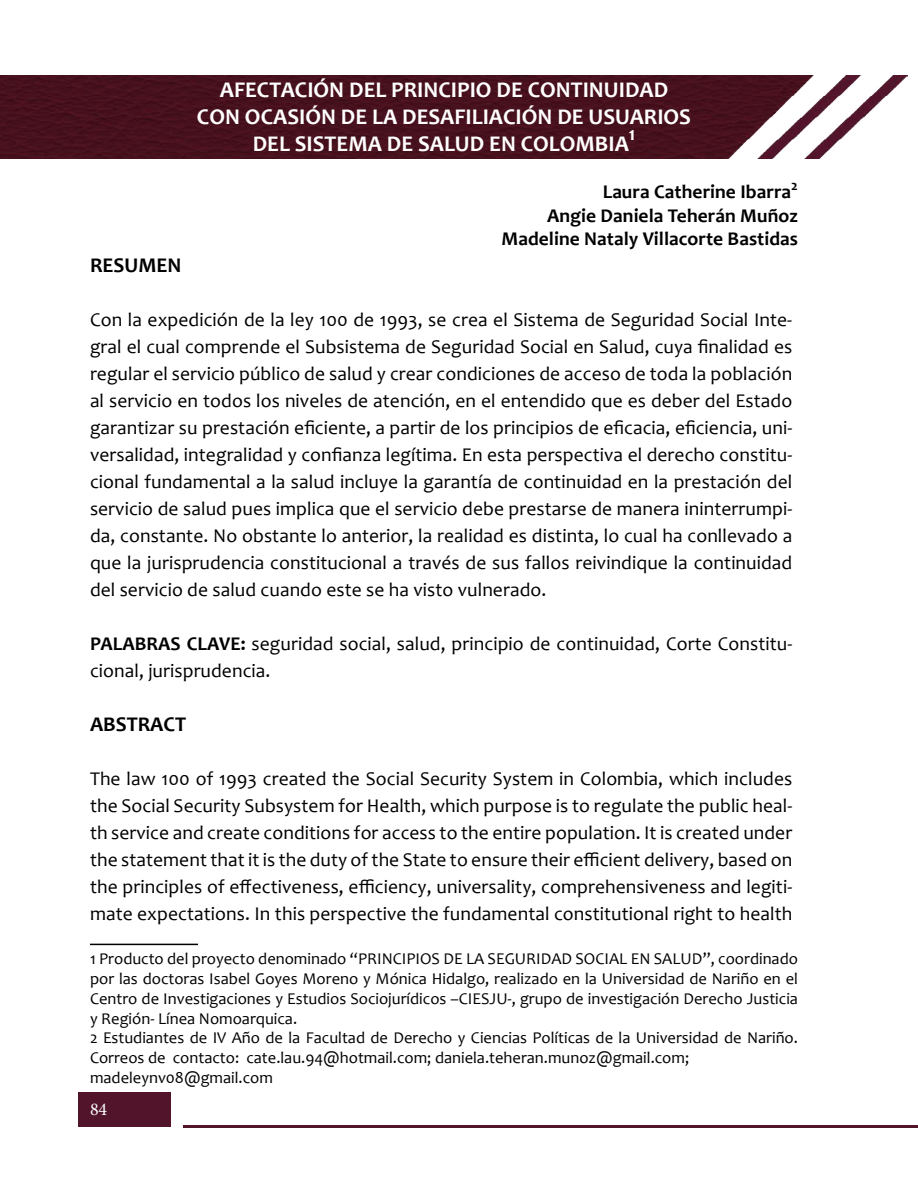
<style>
.page{position:relative;width:918px;height:1188px;background:#fff}
.page>*{position:absolute;margin:0;border:0;box-sizing:border-box;transform-origin:0 0}
.t1{font:700 22.5px/27px "Candara";color:#fff;text-align:center}
.t2{font:700 21px "Candara";color:#000}
.t3{font:19.5px/27px "Candara";letter-spacing:.005em;color:#000;text-align:justify}
.t4{font:700 19.5px/23.4px "Candara";letter-spacing:.005em;color:#000;text-align:right}
.t5{font:700 19.2px "Candara";color:#fff}
.t6{font:18px "Minion Pro";color:#fff}
.t7{font:16.5px/19.8px "Candara";color:#000}
.s1{font-weight:700}
</style>
<div class="page">
<div style="left:78px;top:1092px;width:93px;height:34px;background:#52142b"></div>
<hr style="left:184px;top:1125px;width:734px;height:3px;background:#52142b">
<img style="left:0;top:75px;width:907px;height:84px">
<hr style="left:90px;top:944px;width:108px;height:1px;background:#000">
<p class="t1" style="left:197px;top:76px;width:496px">AFECTACIÓN DEL PRINCIPIO DE CONTINUIDAD<br>CON OCASIÓN DE LA DESAFILIACIÓN DE USUARIOS<br>DEL SISTEMA DE SALUD EN COLOMBIA</p>
<p class="t5" style="left:629px;top:122px;width:8px">1</p>
<p class="t2" style="left:90px;top:252px;width:93px">RESUMEN</p>
<p class="t4" style="left:502px;top:180px;width:298px">Laura Catherine Ibarra<sup>2<br></sup>Angie Daniela Teherán Muñoz<br>Madeline Nataly Villacorte Bastidas</p>
<p class="t3" style="left:90px;top:306px;width:704px">Con la expedición de la ley 100 de 1993, se crea el Sistema de Seguridad Social Inte&shy;gral el cual comprende el Subsistema de Seguridad Social en Salud, cuya finalidad es regular el servicio público de salud y crear condiciones de acceso de toda la población al servicio en todos los niveles de atención, en el entendido que es deber del Estado garantizar su prestación eficiente, a partir de los principios de eficacia, eficiencia, uni&shy;versalidad, integralidad y confianza legítima. En esta perspectiva el derecho constitu&shy;cional fundamental a la salud incluye la garantía de continuidad en la prestación del servicio de salud pues implica que el servicio debe prestarse de manera ininterrumpi&shy;da, constante. No obstante lo anterior, la realidad es distinta, lo cual ha conllevado a que la jurisprudencia constitucional a través de sus fallos reivindique la continuidad del servicio de salud cuando este se ha visto vulnerado.</p>
<p class="t3" style="left:90px;top:630px;width:704px"><span class="s1">PALABRAS CLAVE:</span> seguridad social, salud, principio de continuidad, Corte Constitu&shy;cional, jurisprudencia.</p>
<p class="t2" style="left:90px;top:711px;width:98px">ABSTRACT</p>
<p class="t3" style="left:90px;top:765px;width:704px">The law 100 of 1993 created the Social Security System in Colombia, which includes the Social Security Subsystem for Health, which purpose is to regulate the public heal&shy;th service and create conditions for access to the entire population. It is created under the statement that it is the duty of the State to ensure their efficient delivery, based on the principles of effectiveness, efficiency, universality, comprehensiveness and legiti&shy;mate expectations. In this perspective the fundamental constitutional right to health</p>
<p class="t7" style="left:90px;top:949px;width:710px">1 Producto del proyecto denominado “PRINCIPIOS DE LA SEGURIDAD SOCIAL EN SALUD”, coordinado por las doctoras Isabel Goyes Moreno y Mónica Hidalgo, realizado en la Universidad de Nariño en el Centro de Investigaciones y Estudios Sociojurídicos –CIESJU-, grupo de investigación Derecho Justicia y Región- Línea Nomoarquica.<br>2 Estudiantes de IV Año de la Facultad de Derecho y Ciencias Políticas de la Universidad de Nariño.<br>Correos de contacto: cate.lau.94@hotmail.com; daniela.teheran.munoz@gmail.com; madeleynv08@gmail.com</p>
<p class="t6" style="left:90px;top:1097px;width:19px">84</p>
</div>
